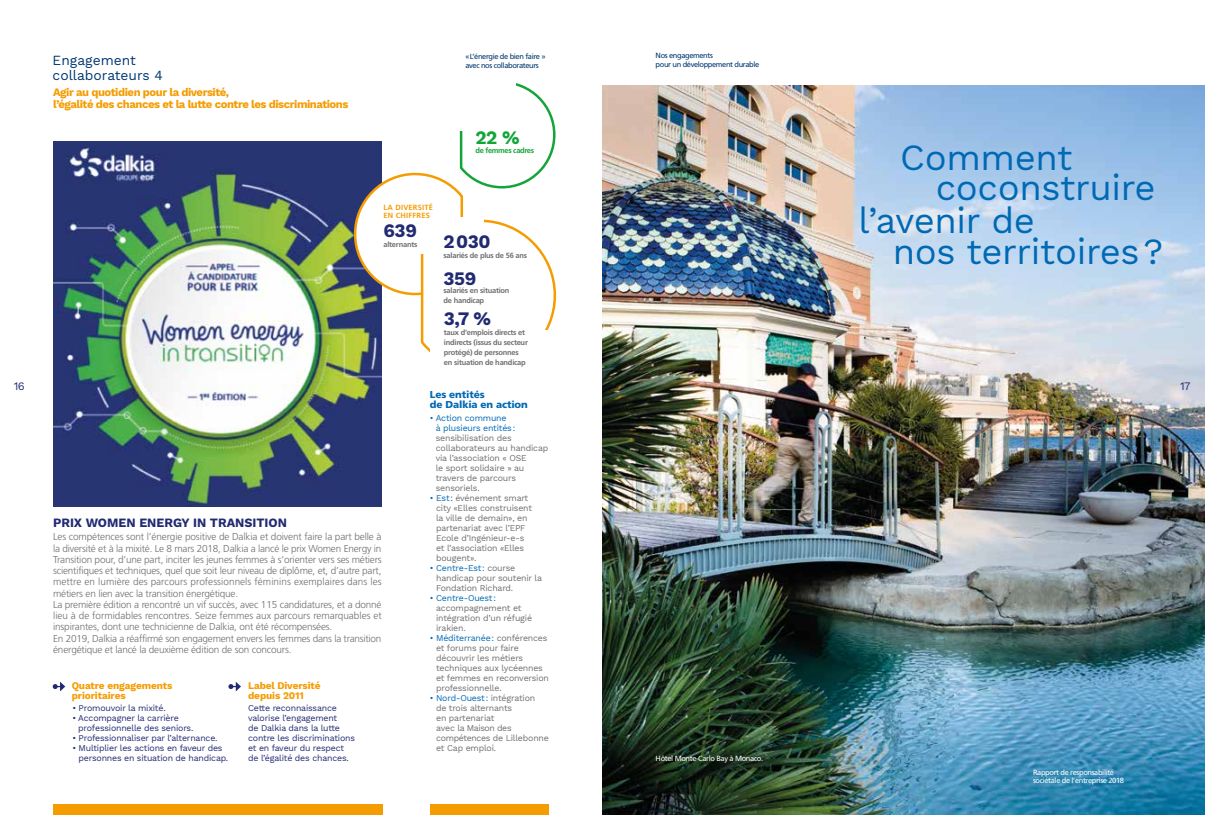
<style>
.page{position:relative;width:1205px;height:815px;background:#fff}
.page>*{position:absolute;margin:0;border:0;box-sizing:border-box;transform-origin:0 0}
.t1{font:36.25px "Work Sans";letter-spacing:-.01em;color:#0069b4}
.t2{font:700 18.75px "Work Sans";letter-spacing:-.02em;color:#212a72}
.t3{font:700 18.75px "Work Sans";color:#13a538}
.t4{font:13.75px/15px "Work Sans";color:#003770}
.t5{font:700 12.5px "Work Sans";color:#212a72}
.t6{font:700 11.25px/12.5px "Work Sans";letter-spacing:-.04em;color:#f59c00}
.t7{font:11.25px "Work Sans";color:#212a72}
.t8{font:300 10px/11.2px "Frutiger LT Std";letter-spacing:-.02em;color:#706f6f}
.t9{font:700 10px/10px "Work Sans";letter-spacing:-.01em;color:#f59c00}
.t10{font:900 10px/10px "Frutiger";letter-spacing:-.01em;color:#0069b4}
.t11{font:8.75px/10px "Work Sans";letter-spacing:-.02em;color:#706f6f}
.t12{font:8.75px/10px "Work Sans";letter-spacing:-.02em;color:#212a72}
.t13{font:8.75px/10px "Work Sans";letter-spacing:-.02em;color:#0069b4}
.t14{font:700 7.5px/10px "Frutiger LT Std";letter-spacing:-.03em;color:#706f6f}
.t15{font:7.5px/8.8px "Frutiger LT Std";letter-spacing:-.05em;color:#003770}
.t16{font:7.5px/8.8px "Frutiger LT Std";letter-spacing:-.05em;color:#fff}
.t17{font:700 7.5px/8.8px "Frutiger LT Std";letter-spacing:.03em;color:#f59c00}
.t18{font:700 7.5px "Frutiger LT Std";letter-spacing:-.04em;color:#13a538}
.s1{color:#0069b4}
</style>
<div class="page">
<img style="left:602px;top:85px;width:603px;height:730px">
<img style="left:53px;top:142px;width:328px;height:364px">
<div style="left:53px;top:804px;width:329px;height:11px;background:#f59c00"></div>
<div style="left:431px;top:804px;width:118px;height:11px;background:#f59c00"></div>
<svg style="left:53px;top:682px;width:12px;height:9px"></svg>
<svg style="left:228px;top:682px;width:13px;height:9px"></svg>
<svg style="left:353px;top:83px;width:204px;height:290px"></svg>
<div style="left:445px;top:74px;width:71px;height:57px;background:#fff"></div>
<div style="left:431px;top:330px;width:131px;height:45px;background:#fff"></div>
<div style="left:416px;top:217px;width:68px;height:37px;background:#fff"></div>
<h3 class="t4" style="left:53px;top:54px;width:112px">Engagement collaborateurs 4</h3>
<p class="t6" style="left:53px;top:86px;width:297px">Agir au quotidien pour la diversité,<br>l’égalité des chances et la lutte contre les discriminations</p>
<p class="t15" style="left:465px;top:52px;width:82px">«L’énergie de bien faire » avec nos collaborateurs</p>
<h2 class="t3" style="left:475px;top:126px;width:46px">22%</h2>
<p class="t18" style="left:475px;top:146px;width:60px">de femmes cadres</p>
<p class="t17" style="left:383px;top:203px;width:51px">LA DIVERSITÉ<br>EN CHIFFRES</p>
<h2 class="t2" style="left:383px;top:219px;width:35px">639</h2>
<p class="t14" style="left:383px;top:239px;width:35px">alternants</p>
<h2 class="t2" style="left:443px;top:231px;width:49px">2030</h2>
<p class="t14" style="left:443px;top:286px;width:67px">salariés en situation de handicap</p>
<p class="t14" style="left:443px;top:250px;width:85px">salariés de plus de 56 ans</p>
<h2 class="t2" style="left:443px;top:268px;width:34px">359</h2>
<h2 class="t2" style="left:444px;top:308px;width:49px">3,7 %</h2>
<p class="t14" style="left:444px;top:328px;width:86px">taux d’emplois directs et indirects (issus du secteur protégé) de personnes en situation de handicap</p>
<p class="t15" style="left:656px;top:51px;width:105px">Nos engagements<br>pour un développement durable</p>
<h1 class="t1" style="left:900px;top:136px;width:174px">Comment</h1>
<h1 class="t1" style="left:936px;top:167px;width:221px">coconstruire</h1>
<h1 class="t1" style="left:858px;top:199px;width:178px">l’avenir de</h1>
<h1 class="t1" style="left:893px;top:230px;width:272px">nos territoires?</h1>
<p class="t7" style="left:14px;top:379px;width:12px">16</p>
<p class="t7" style="left:1180px;top:379px;width:12px">17</p>
<p class="t10" style="left:430px;top:389px;width:99px">Les entités<br>de Dalkia en action</p>
<p class="t5" style="left:53px;top:515px;width:235px">PRIX WOMEN ENERGY IN TRANSITION</p>
<p class="t8" style="left:53px;top:531px;width:330px">Les compétences sont l’énergie positive de Dalkia et doivent faire la part belle à la diversité et à la mixité. Le 8 mars 2018, Dalkia a lancé le prix Women Energy in Transition pour, d’une part, inciter les jeunes femmes à s’orienter vers ses métiers scientifiques et techniques, quel que soit leur niveau de diplôme, et, d’autre part, mettre en lumière des parcours professionnels féminins exemplaires dans les métiers en lien avec la transition énergétique.<br>La première édition a rencontré un vif succès, avec 115 candidatures, et a donné lieu à de formidables rencontres. Seize femmes aux parcours remarquables et inspirantes, dont une technicienne de Dalkia, ont été récompensées.<br>En 2019, Dalkia a réaffirmé son engagement envers les femmes dans la transition énergétique et lancé la deuxième édition de son concours.</p>
<p class="t9" style="left:72px;top:681px;width:102px">Quatre engagements prioritaires</p>
<p class="t12" style="left:72px;top:704px;width:95px">• Promouvoir la mixité.</p>
<p class="t12" style="left:78px;top:714px;width:117px;text-indent:-6px">• Accompagner la carrière professionnelle des seniors.</p>
<p class="t12" style="left:72px;top:734px;width:147px">• Professionnaliser par l’alternance.</p>
<p class="t12" style="left:79px;top:744px;width:151px;text-indent:-6px">• Multiplier les actions en faveur des personnes en situation de handicap.</p>
<p class="t9" style="left:248px;top:681px;width:74px">Label Diversité depuis 2011</p>
<p class="t12" style="left:248px;top:704px;width:108px">Cette reconnaissance valorise l’engagement<br>de Dalkia dans la lutte contre les discriminations et en faveur du respect de l’égalité des chances.</p>
<p class="t13" style="left:436px;top:413px;width:81px;text-indent:-6px">• Action commune<br>à plusieurs entités:</p>
<p class="t11" style="left:436px;top:433px;width:114px">sensibilisation des collaborateurs au handicap via l’association « OSE<br>le sport solidaire » au travers de parcours sensoriels.</p>
<p class="t11" style="left:436px;top:493px;width:97px;text-indent:-6px"><span class="s1">• Est:</span> événement smart city «Elles construisent la ville de demain», en partenariat avec l’EPF<br>Ecole d’Ingénieur-e-s et l’association «Elles bougent».</p>
<p class="t11" style="left:436px;top:563px;width:107px;text-indent:-6px"><span class="s1">• Centre-Est:</span> course handicap pour soutenir la<br>Fondation Richard.</p>
<p class="t13" style="left:430px;top:593px;width:68px">• Centre-Ouest:</p>
<p class="t11" style="left:436px;top:603px;width:97px">accompagnement et intégration d’un réfugié irakien.</p>
<p class="t11" style="left:436px;top:633px;width:114px;text-indent:-6px"><span class="s1">• Méditerranée:</span> conférences et forums pour faire découvrir les métiers techniques aux lycéennes et femmes en reconversion professionnelle.</p>
<p class="t11" style="left:436px;top:693px;width:114px;text-indent:-6px"><span class="s1">• Nord-Ouest:</span> intégration<br>de trois alternants<br>en partenariat<br>avec la Maison des compétences de Lillebonne et Cap emploi.</p>
<p class="t16" style="left:656px;top:754px;width:109px">Hôtel Monte-Carlo Bay à Monaco.</p>
<p class="t16" style="left:1033px;top:768px;width:92px">Rapport de responsabilité sociétale de l’entreprise 2018</p>
</div>
